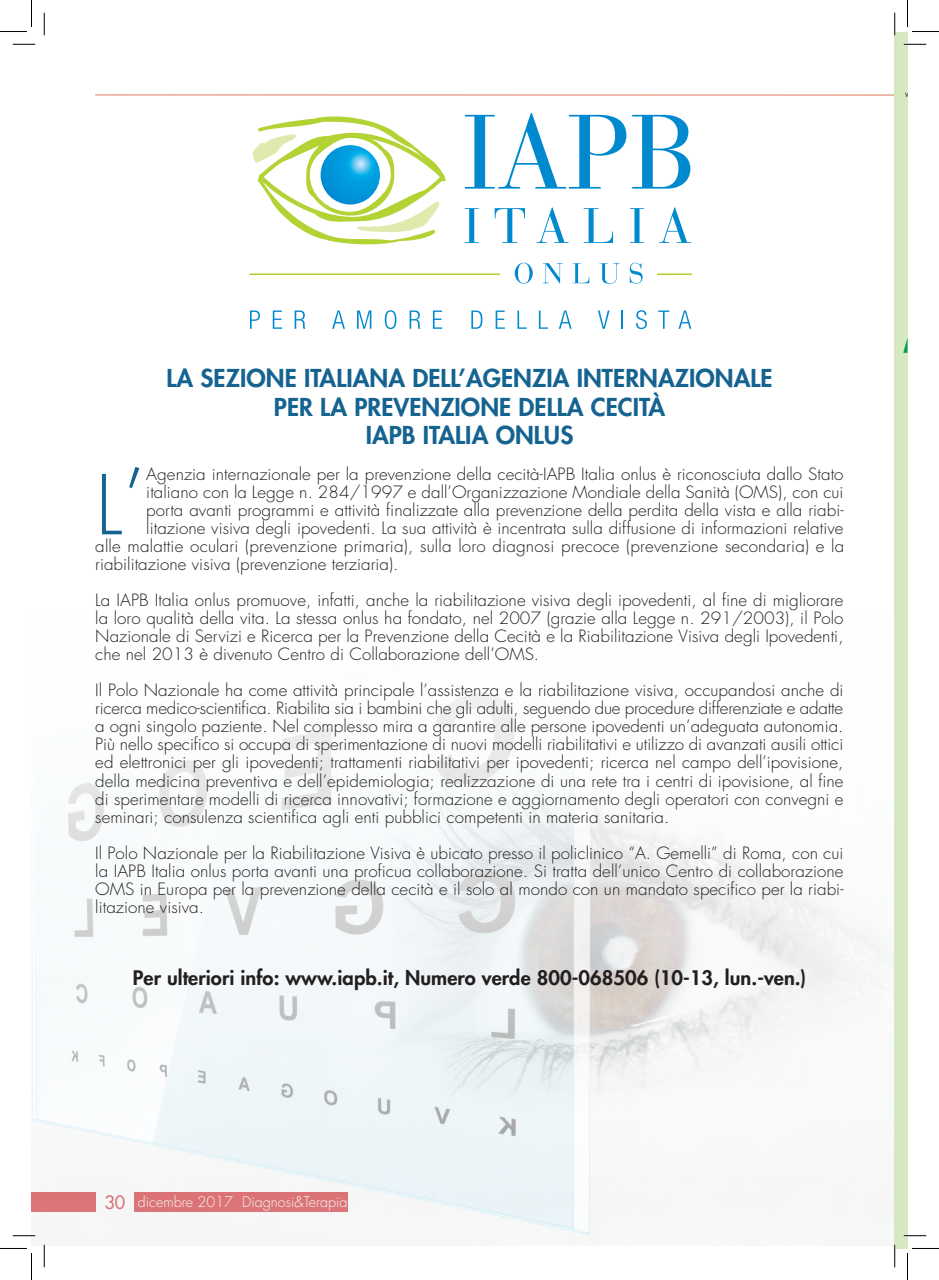
<style>
.page{position:relative;width:939px;height:1280px;background:#fff}
.page>*{position:absolute;margin:0;border:0;box-sizing:border-box;transform-origin:0 0}
.articolo_testo{font:300 80.1px "Futura Std";color:#156390}
.articolo_testo-2{font:800 24px "Futura Std";letter-spacing:.005em;color:#156390}
.articolo_testo-3{font:800 19.5px "Futura Std";letter-spacing:.005em;color:#231f20}
.articolo_testo-4{font:300 16.5px/18px "Futura Std";letter-spacing:.005em;color:#231f20;text-align:justify}
.articolo_testo-5{font:300 14.25px "Futura Std";letter-spacing:.005em;color:#fff}
.s1{font-size:88.05px}
.s2{font-weight:500;font-size:18px;color:#d1232a}
</style>
<div class="page">
<hr style="left:95px;top:95px;width:800px;height:1px;background:#eaa58e">
<img style="left:32px;top:610px;width:863px;height:635px">
<div style="left:895px;top:33px;width:12px;height:1215px;background:#d6e9c0"></div>
<svg style="left:903px;top:339px;width:4px;height:14px"></svg>
<svg style="left:894px;top:91px;width:13px;height:6px"></svg>
<svg style="left:465px;top:113px;width:226px;height:171px"></svg>
<hr style="left:657px;top:273px;width:35px;height:2px;background:#b3d234">
<hr style="left:249px;top:273px;width:251px;height:2px;background:#b3d234">
<svg style="left:252px;top:116px;width:194px;height:129px"></svg>
<svg style="left:250px;top:310px;width:10px;height:19px"></svg>
<svg style="left:273px;top:310px;width:9px;height:19px"></svg>
<svg style="left:295px;top:310px;width:10px;height:19px"></svg>
<svg style="left:332px;top:310px;width:13px;height:19px"></svg>
<svg style="left:357px;top:310px;width:14px;height:19px"></svg>
<svg style="left:385px;top:310px;width:11px;height:19px"></svg>
<svg style="left:410px;top:310px;width:10px;height:19px"></svg>
<svg style="left:433px;top:310px;width:9px;height:19px"></svg>
<svg style="left:471px;top:310px;width:11px;height:19px"></svg>
<svg style="left:496px;top:310px;width:9px;height:19px"></svg>
<svg style="left:517px;top:310px;width:10px;height:19px"></svg>
<svg style="left:539px;top:310px;width:9px;height:19px"></svg>
<svg style="left:559px;top:310px;width:13px;height:19px"></svg>
<svg style="left:598px;top:310px;width:12px;height:19px"></svg>
<svg style="left:622px;top:310px;width:1px;height:19px"></svg>
<svg style="left:636px;top:310px;width:11px;height:19px"></svg>
<svg style="left:658px;top:310px;width:11px;height:19px"></svg>
<svg style="left:678px;top:310px;width:13px;height:19px"></svg>
<hr style="left:904px;top:43px;width:22px;height:2px;background:#fff">
<hr style="left:13px;top:1234px;width:22px;height:2px;background:#fff">
<hr style="left:904px;top:1234px;width:22px;height:2px;background:#fff">
<hr style="left:43px;top:1244px;width:2px;height:22px;background:#fff">
<hr style="left:894px;top:13px;width:2px;height:22px;background:#fff">
<hr style="left:894px;top:1244px;width:2px;height:22px;background:#fff">
<svg style="left:13px;top:44px;width:22px;height:1px"></svg>
<svg style="left:904px;top:44px;width:22px;height:1px"></svg>
<svg style="left:13px;top:1235px;width:22px;height:1px"></svg>
<svg style="left:904px;top:1235px;width:22px;height:1px"></svg>
<svg style="left:44px;top:13px;width:1px;height:22px"></svg>
<svg style="left:44px;top:1244px;width:1px;height:22px"></svg>
<svg style="left:894px;top:13px;width:1px;height:22px"></svg>
<svg style="left:894px;top:1244px;width:1px;height:22px"></svg>
<svg style="left:0;top:0;width:32px;height:32px"></svg>
<svg style="left:0;top:1248px;width:32px;height:31px"></svg>
<svg style="left:907px;top:0;width:32px;height:32px"></svg>
<svg style="left:907px;top:1247px;width:32px;height:32px"></svg>
<p class="articolo_testo-2" style="left:167px;top:363px;width:607px">LA SEZIONE ITALIANA DELL’AGENZIA INTERNAZIONALE</p>
<p class="articolo_testo-2" style="left:274px;top:391px;width:393px">PER LA PREVENZIONE DELLA CECITÀ</p>
<p class="articolo_testo-2" style="left:366px;top:420px;width:209px">IAPB ITALIA ONLUS</p>
<p class="articolo_testo" style="left:95px;top:456px;width:52px">L<span class="s1">’</span></p>
<p class="articolo_testo-4" style="left:146px;top:465px;width:699px">Agenzia internazionale per la prevenzione della cecità-IAPB Italia onlus è riconosciuta dallo Stato</p>
<p class="articolo_testo-4" style="left:146px;top:483px;width:699px">italiano con la Legge n. 284/1997 e dall’Organizzazione Mondiale della Sanità (OMS), con cui</p>
<p class="articolo_testo-4" style="left:146px;top:501px;width:699px">porta avanti programmi e attività finalizzate alla prevenzione della perdita della vista e alla riabi-</p>
<p class="articolo_testo-4" style="left:146px;top:519px;width:699px">litazione visiva degli ipovedenti. La sua attività è incentrata sulla diffusione di informazioni relative</p>
<p class="articolo_testo-4" style="left:95px;top:537px;width:751px">alle malattie oculari (prevenzione primaria), sulla loro diagnosi precoce (prevenzione secondaria) e la</p>
<p class="articolo_testo-4" style="left:95px;top:555px;width:305px">riabilitazione visiva (prevenzione terziaria).</p>
<p class="articolo_testo-4" style="left:95px;top:591px;width:750px">La IAPB Italia onlus promuove, infatti, anche la riabilitazione visiva degli ipovedenti, al fine di migliorare la loro qualità della vita. La stessa onlus ha fondato, nel 2007 (grazie alla Legge n. 291/2003), il Polo Nazionale di Servizi e Ricerca per la Prevenzione della Cecità e la Riabilitazione Visiva degli Ipovedenti, che nel 2013 è divenuto Centro di Collaborazione dell’OMS.</p>
<p class="articolo_testo-4" style="left:95px;top:681px;width:750px">Il Polo Nazionale ha come attività principale l’assistenza e la riabilitazione visiva, occupandosi anche di ricerca medico-scientifica. Riabilita sia i bambini che gli adulti, seguendo due procedure differenziate e adatte a ogni singolo paziente. Nel complesso mira a garantire alle persone ipovedenti un’adeguata autonomia.<br>Più nello specifico si occupa di sperimentazione di nuovi modelli riabilitativi e utilizzo di avanzati ausili ottici ed elettronici per gli ipovedenti; trattamenti riabilitativi per ipovedenti; ricerca nel campo dell’ipovisione, della medicina preventiva e dell’epidemiologia; realizzazione di una rete tra i centri di ipovisione, al fine di sperimentare modelli di ricerca innovativi; formazione e aggiornamento degli operatori con convegni e seminari; consulenza scientifica agli enti pubblici competenti in materia sanitaria.</p>
<p class="articolo_testo-4" style="left:95px;top:843px;width:750px">Il Polo Nazionale per la Riabilitazione Visiva è ubicato presso il policlinico “A. Gemelli” di Roma, con cui la IAPB Italia onlus porta avanti una proficua collaborazione. Si tratta dell’unico Centro di collaborazione OMS in Europa per la prevenzione della cecità e il solo al mondo con un mandato specifico per la riabi&shy;litazione visiva.</p>
<p class="articolo_testo-3" style="left:133px;top:964px;width:675px">Per ulteriori info: www.iapb.it, Numero verde 800-068506 (10-13, lun.-ven.)</p>
<p class="articolo_testo-5" style="left:105px;top:1193px;width:244px"><span class="s2">30</span> dicembre 2017 Diagnosi&amp;Terapia</p>
</div>
